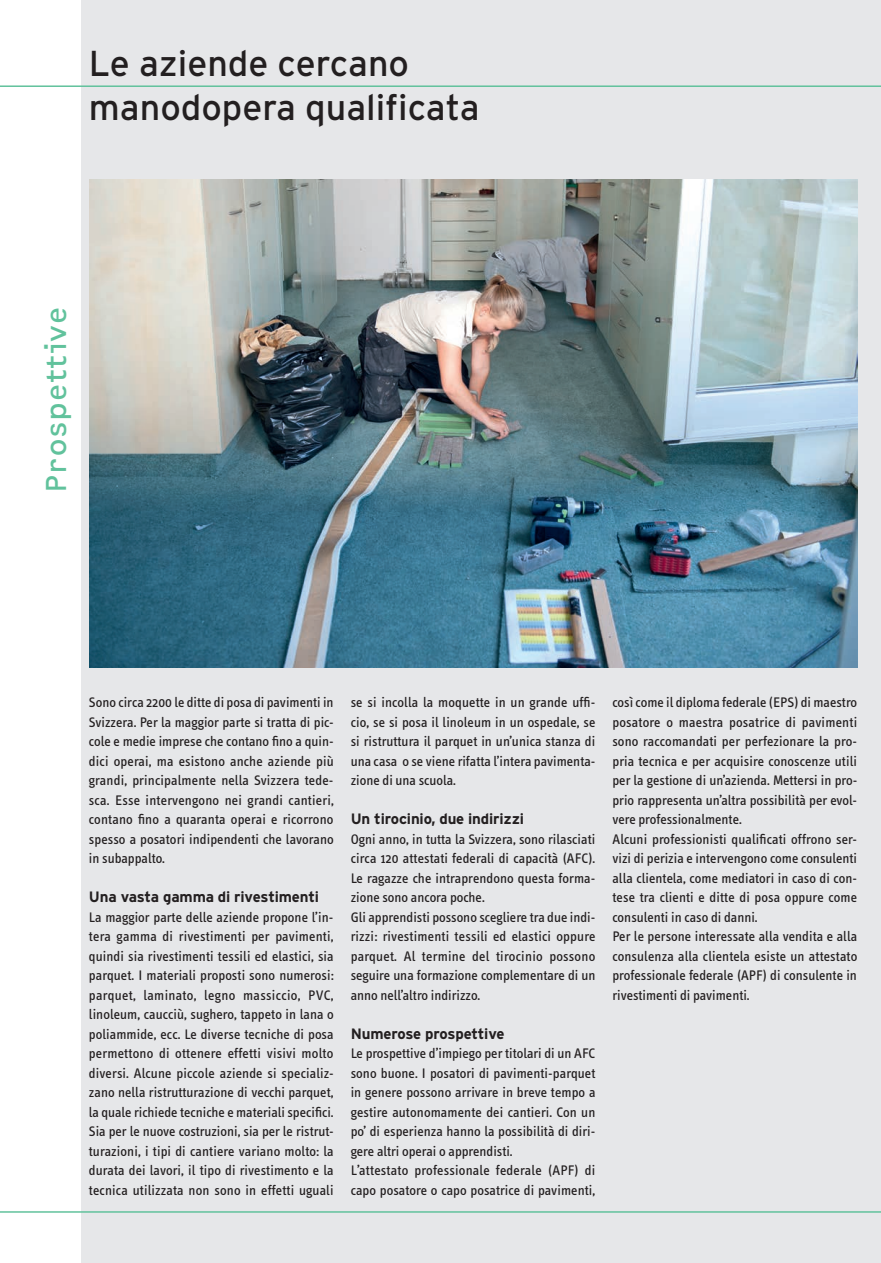
<style>
.page{position:relative;width:881px;height:1263px;background:#fff}
.page>*{position:absolute;margin:0;border:0;box-sizing:border-box;transform-origin:0 0}
.t1{font:36px/43.2px "Interstate";color:#231f20}
.t2{font:30px "OCRF";color:#61c29c}
.t3{font:700 15px "Interstate";letter-spacing:-.01em;color:#231f20}
.t4{font:14.25px/19.5px "Info Text";letter-spacing:.005em;color:#231f20;text-align:justify}
</style>
<div class="page">
<div style="left:81px;top:0;width:799px;height:1263px;background:#e6e7e9"></div>
<hr style="left:0;top:85px;width:880px;height:2px;background:#61c29c">
<hr style="left:0;top:1211px;width:880px;height:2px;background:#61c29c">
<img style="left:89px;top:179px;width:768px;height:489px">
<h1 class="t1" style="left:89px;top:42px;width:392px">Le aziende cercano manodopera qualificata</h1>
<h2 class="t2" style="left:37px;top:493px;width:189px;rotate:-90deg">Prospettive</h2>
<p class="t4" style="left:89px;top:693px;width:246px">Sono circa 2200 le ditte di posa di pavimenti in Svizzera. Per la maggior parte si tratta di pic&shy;cole e medie imprese che contano fino a quin&shy;dici operai, ma esistono anche aziende più grandi, principalmente nella Svizzera tede&shy;sca. Esse intervengono nei grandi cantieri, contano fino a quaranta operai e ricorrono spesso a posatori indipendenti che lavorano in subappalto.</p>
<p class="t3" style="left:89px;top:889px;width:232px">Una vasta gamma di rivestimenti</p>
<p class="t4" style="left:89px;top:907px;width:246px">La maggior parte delle aziende propone l’in&shy;tera gamma di rivestimenti per pavimenti, quindi sia rivestimenti tessili ed elastici, sia parquet. I materiali proposti sono numerosi: parquet, laminato, legno massiccio, PVC, linoleum, caucciù, sughero, tappeto in lana o poliammide, ecc. Le diverse tecniche di posa permettono di ottenere effetti visivi molto diversi. Alcune piccole aziende si specializ&shy;zano nella ristrutturazione di vecchi parquet, la quale richiede tecniche e materiali specifici.<br>Sia per le nuove costruzioni, sia per le ristrut&shy;turazioni, i tipi di cantiere variano molto: la durata dei lavori, il tipo di rivestimento e la tecnica utilizzata non sono in effetti uguali</p>
<p class="t4" style="left:350px;top:693px;width:246px">se si incolla la moquette in un grande uffi&shy;cio, se si posa il linoleum in un ospedale, se si ristruttura il parquet in un’unica stanza di una casa o se viene rifatta l’intera pavimenta&shy;zione di una scuola.</p>
<p class="t3" style="left:350px;top:811px;width:175px">Un tirocinio, due indirizzi</p>
<p class="t4" style="left:350px;top:829px;width:246px;text-align:left">Ogni anno, in tutta la Svizzera, sono rilasciati circa 120 attestati federali di capacità (AFC).<br>Le ragazze che intraprendono questa forma&shy;zione sono ancora poche.<br>Gli apprendisti possono scegliere tra due indi&shy;rizzi: rivestimenti tessili ed elastici oppure parquet. Al termine del tirocinio possono seguire una formazione complementare di un anno nell’altro indirizzo.</p>
<p class="t3" style="left:350px;top:1025px;width:155px">Numerose prospettive</p>
<p class="t4" style="left:350px;top:1044px;width:246px;text-align:left">Le prospettive d’impiego per titolari di un AFC sono buone. I posatori di pavimenti-parquet in genere possono arrivare in breve tempo a gestire autonomamente dei cantieri. Con un po’ di esperienza hanno la possibilità di diri&shy;gere altri operai o apprendisti.<br>L’attestato professionale federale (APF) di capo posatore o capo posatrice di pavimenti,</p>
<p class="t4" style="left:612px;top:693px;width:246px;text-align:left">così come il diploma federale (EPS) di maestro posatore o maestra posatrice di pavimenti sono raccomandati per perfezionare la pro&shy;pria tecnica e per acquisire conoscenze utili per la gestione di un’azienda. Mettersi in pro&shy;prio rappresenta un’altra possibilità per evol&shy;vere professionalmente.<br>Alcuni professionisti qualificati offrono ser&shy;vizi di perizia e intervengono come consulenti alla clientela, come mediatori in caso di con&shy;tese tra clienti e ditte di posa oppure come consulenti in caso di danni.<br>Per le persone interessate alla vendita e alla consulenza alla clientela esiste un attestato professionale federale (APF) di consulente in rivestimenti di pavimenti.</p>
</div>
